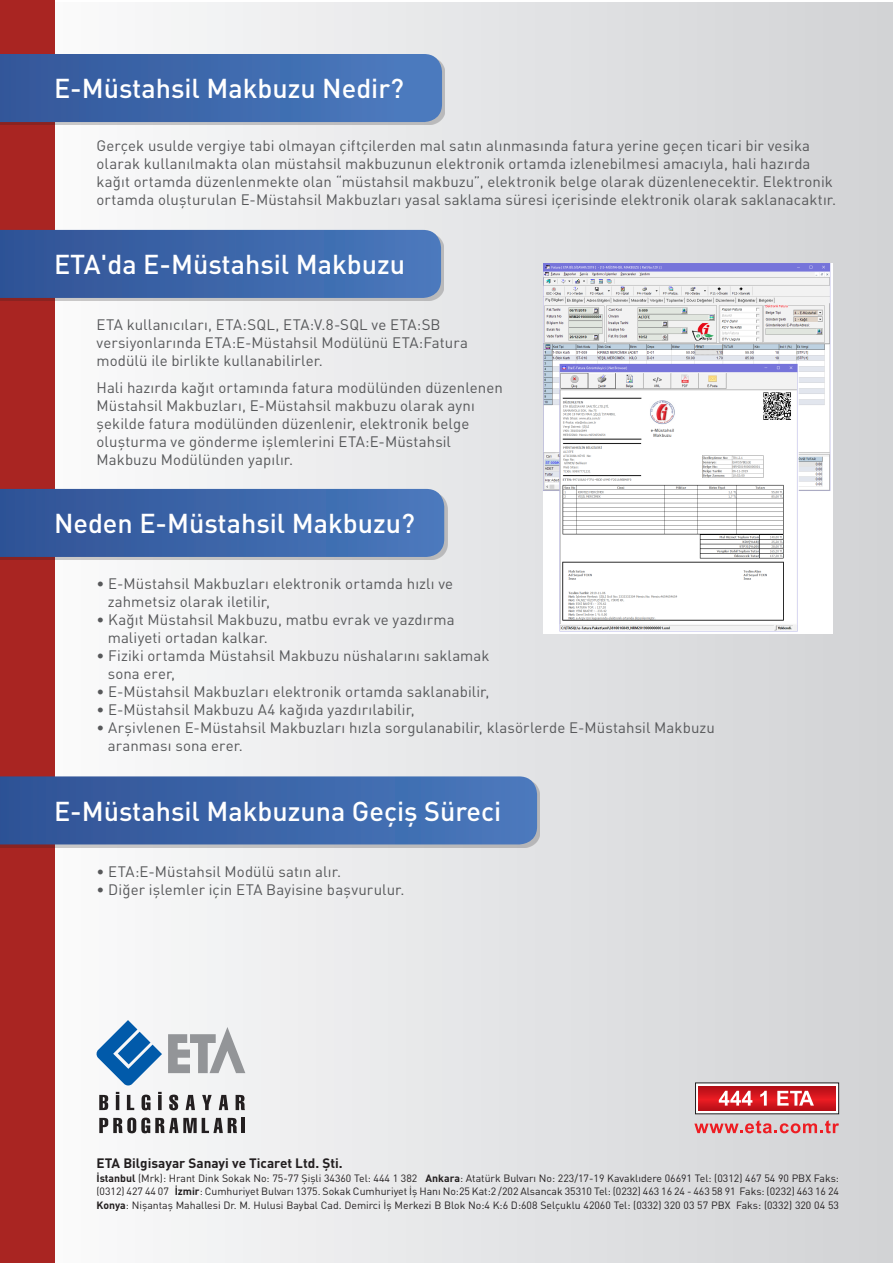
<style>
.page{position:relative;width:893px;height:1263px;background:#fff}
.page>*{position:absolute;margin:0;border:0;box-sizing:border-box;transform-origin:0 0}
.t1{font:500 27px "DIN Pro";color:#fff}
.t2{font:15px/18px "DIN Pro";letter-spacing:.005em;color:#57585a}
.t3{font:700 13.5px "DIN Pro";color:#231f20}
.t4{font:10.5px/13.5px "DIN Pro";color:#231f20;text-align:justify}
.s1{font-weight:700}
</style>
<div class="page">
<div style="left:0;top:2px;width:893px;height:1261px;background:linear-gradient(to right,#fcfbfb,#d1d3d5)"></div>
<div style="left:0;top:0;width:54px;height:1263px;background:#a92522"></div>
<div style="left:0;top:57px;width:445px;height:68px;background:#231f20;opacity:.23"></div>
<svg style="left:0;top:54px;width:442px;height:68px;background:#3f69ad"></svg>
<div style="left:0;top:233px;width:444px;height:68px;background:#231f20;opacity:.23"></div>
<svg style="left:0;top:230px;width:441px;height:68px;background:#3c65a8"></svg>
<div style="left:0;top:779px;width:540px;height:68px;background:#231f20;opacity:.23"></div>
<svg style="left:0;top:776px;width:537px;height:68px;background:#3d66a9"></svg>
<div style="left:0;top:492px;width:447px;height:68px;background:#231f20;opacity:.23"></div>
<svg style="left:0;top:489px;width:444px;height:68px;background:#3d66a9"></svg>
<svg style="left:96px;top:1020px;width:66px;height:66px"></svg>
<svg style="left:168px;top:1027px;width:77px;height:46px"></svg>
<svg style="left:99px;top:1117px;width:138px;height:16px"></svg>
<hr style="left:242px;top:1118px;width:3px;height:15px;background:#231f20">
<svg style="left:99px;top:1095px;width:9px;height:15px"></svg>
<hr style="left:116px;top:1095px;width:3px;height:15px;background:#231f20">
<svg style="left:127px;top:1095px;width:7px;height:15px"></svg>
<svg style="left:142px;top:1094px;width:8px;height:16px"></svg>
<svg style="left:158px;top:1095px;width:4px;height:15px"></svg>
<svg style="left:169px;top:1094px;width:9px;height:16px"></svg>
<svg style="left:186px;top:1095px;width:9px;height:15px"></svg>
<svg style="left:202px;top:1095px;width:10px;height:15px"></svg>
<svg style="left:219px;top:1095px;width:9px;height:15px"></svg>
<svg style="left:236px;top:1095px;width:9px;height:15px"></svg>
<svg style="left:694px;top:1120px;width:145px;height:13px;background:#de979a"></svg>
<svg style="left:697px;top:1084px;width:140px;height:28px"></svg>
<svg style="left:699px;top:1086px;width:136px;height:24px;background:#c9161e"></svg>
<svg style="left:719px;top:1091px;width:33px;height:14px"></svg>
<svg style="left:760px;top:1091px;width:7px;height:14px"></svg>
<svg style="left:777px;top:1091px;width:37px;height:14px"></svg>
<img style="left:543px;top:263px;width:290px;height:371px">
<p class="t1" style="left:54px;top:70px;width:352px">E-Müstahsil Makbuzu Nedir?</p>
<p class="t2" style="left:97px;top:136px;width:741px">Gerçek usulde vergiye tabi olmayan çiftçilerden mal satın alınmasında fatura yerine geçen ticari bir vesika olarak kullanılmakta olan müstahsil makbuzunun elektronik ortamda izlenebilmesi amacıyla, hali hazırda kağıt ortamda düzenlenmekte olan “müstahsil makbuzu”, elektronik belge olarak düzenlenecektir. Elektronik ortamda oluşturulan E-Müstahsil Makbuzları yasal saklama süresi içerisinde elektronik olarak saklanacaktır.</p>
<p class="t1" style="left:54px;top:246px;width:353px">ETA'da E-Müstahsil Makbuzu</p>
<p class="t2" style="left:97px;top:315px;width:373px">ETA kullanıcıları, ETA:SQL, ETA:V.8-SQL ve ETA:SB versiyonlarında ETA:E-Müstahsil Modülünü ETA:Fatura modülü ile birlikte kullanabilirler.</p>
<p class="t2" style="left:97px;top:378px;width:408px">Hali hazırda kağıt ortamında fatura modülünden düzenlenen Müstahsil Makbuzları, E-Müstahsil makbuzu olarak aynı şekilde fatura modülünden düzenlenir, elektronik belge oluşturma ve gönderme işlemlerini ETA:E-Müstahsil Makbuzu Modülünden yapılır.</p>
<p class="t1" style="left:54px;top:505px;width:362px">Neden E-Müstahsil Makbuzu?</p>
<p class="t2" style="left:97px;top:574px;width:358px">• E-Müstahsil Makbuzları elektronik ortamda hızlı ve</p>
<p class="t2" style="left:108px;top:592px;width:164px">zahmetsiz olarak iletilir,</p>
<p class="t2" style="left:97px;top:610px;width:360px">• Kağıt Müstahsil Makbuzu, matbu evrak ve yazdırma</p>
<p class="t2" style="left:108px;top:628px;width:162px">maliyeti ortadan kalkar.</p>
<p class="t2" style="left:97px;top:646px;width:395px">• Fiziki ortamda Müstahsil Makbuzu nüshalarını saklamak</p>
<p class="t2" style="left:108px;top:664px;width:69px">sona erer,</p>
<p class="t2" style="left:97px;top:682px;width:394px">• E-Müstahsil Makbuzları elektronik ortamda saklanabilir,</p>
<p class="t2" style="left:97px;top:700px;width:320px">• E-Müstahsil Makbuzu A4 kağıda yazdırılabilir,</p>
<p class="t2" style="left:97px;top:718px;width:620px">• Arşivlenen E-Müstahsil Makbuzları hızla sorgulanabilir, klasörlerde E-Müstahsil Makbuzu</p>
<p class="t2" style="left:108px;top:736px;width:137px">aranması sona erer.</p>
<p class="t1" style="left:54px;top:793px;width:449px">E-Müstahsil Makbuzuna Geçiş Süreci</p>
<p class="t2" style="left:97px;top:861px;width:246px">• ETA:E-Müstahsil Modülü satın alır.</p>
<p class="t2" style="left:97px;top:879px;width:309px">• Diğer işlemler için ETA Bayisine başvurulur.</p>
<p class="t3" style="left:97px;top:1154px;width:248px">ETA Bilgisayar Sanayi ve Ticaret Ltd. Şti.</p>
<p class="t4" style="left:97px;top:1171px;width:744px"><span class="s1">İstanbul</span> (Mrk): Hrant Dink Sokak No: 75-77 Şişli 34360 Tel: 444 1 382 <span class="s1">Ankara</span>: Atatürk Bulvarı No: 223/17-19 Kavaklıdere 06691 Tel: (0312) 467 54 90 PBX Faks: (0312) 427 44 07 <span class="s1">İzmir</span>: Cumhuriyet Bulvarı 1375. Sokak Cumhuriyet İş Hanı No:25 Kat:2 /202 Alsancak 35310 Tel: (0232) 463 16 24 - 463 58 91 Faks: (0232) 463 16 24<br><span class="s1">Konya</span>: Nişantaş Mahallesi Dr. M. Hulusi Baybal Cad. Demirci İş Merkezi B Blok No:4 K:6 D:608 Selçuklu 42060 Tel: (0332) 320 03 57 PBX Faks: (0332) 320 04 53</p>
</div>
